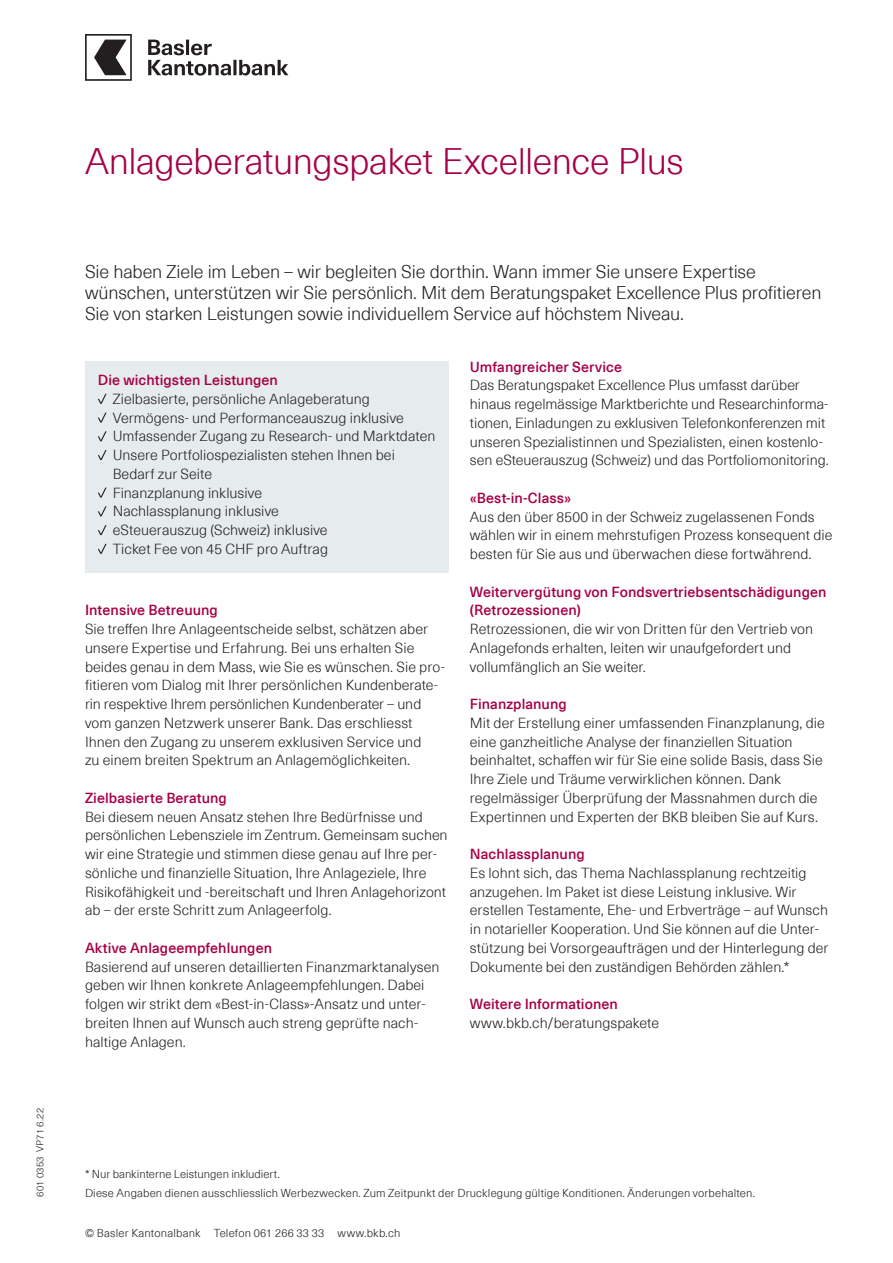
<style>
.page{position:relative;width:893px;height:1263px;background:#fff}
.page>*{position:absolute;margin:0;border:0;box-sizing:border-box;transform-origin:0 0}
.t1{font:300 36px "Neue Haas Unica Pro";letter-spacing:-.015em;color:#a60147}
.t2{font:300 18px/21px "Neue Haas Unica Pro";letter-spacing:-.01em;color:#231f20}
.t3{font:300 14.25px/18.8px "Neue Haas Unica Pro";letter-spacing:.005em;color:#231f20}
.t4{font:500 14.25px/18.8px "Neue Haas Unica Pro";letter-spacing:.005em;color:#a60147}
.t5{font:300 11.25px/18.8px "Neue Haas Unica Pro";letter-spacing:.01em;color:#231f20}
.t6{font:300 9.75px "Neue Haas Unica Pro";letter-spacing:.02em;color:#231f20}
</style>
<div class="page">
<svg style="left:85px;top:34px;width:203px;height:47px"></svg>
<div style="left:85px;top:361px;width:364px;height:212px;background:#e6ebed"></div>
<svg style="left:98px;top:394px;width:9px;height:10px"></svg>
<svg style="left:98px;top:413px;width:9px;height:10px"></svg>
<svg style="left:98px;top:431px;width:9px;height:10px"></svg>
<svg style="left:98px;top:450px;width:9px;height:10px"></svg>
<svg style="left:98px;top:488px;width:9px;height:10px"></svg>
<svg style="left:98px;top:506px;width:9px;height:10px"></svg>
<svg style="left:98px;top:525px;width:9px;height:10px"></svg>
<svg style="left:98px;top:544px;width:9px;height:10px"></svg>
<p class="t6" style="left:34px;top:1197px;width:90px;rotate:-90deg">601 0353 VP71 6.22</p>
<h1 class="t1" style="left:85px;top:140px;width:600px">Anlageberatungspaket Excellence Plus</h1>
<p class="t2" style="left:85px;top:261px;width:738px">Sie haben Ziele im Leben – wir begleiten Sie dorthin. Wann immer Sie unsere Expertise wünschen, unterstützen wir Sie persönlich. Mit dem Beratungspaket Excellence Plus profitieren<br>Sie von starken Leistungen sowie individuellem Service auf höchstem Niveau.</p>
<p class="t4" style="left:470px;top:357px;width:154px">Umfangreicher Service</p>
<p class="t3" style="left:470px;top:376px;width:360px">Das Beratungspaket Excellence Plus umfasst darüber hinaus regelmässige Marktberichte und Researchinforma&shy;tionen, Einladungen zu exklusiven Telefonkonferenzen mit unseren Spezialistinnen und Spezialisten, einen kostenlo&shy;sen eSteuerauszug (Schweiz) und das Portfoliomonitoring.</p>
<p class="t4" style="left:470px;top:489px;width:103px">«Best-in-Class»</p>
<p class="t3" style="left:470px;top:507px;width:364px">Aus den über 8500 in der Schweiz zugelassenen Fonds wählen wir in einem mehrstufigen Prozess konsequent die besten für Sie aus und überwachen diese fortwährend.</p>
<p class="t4" style="left:470px;top:582px;width:358px">Weitervergütung von Fondsvertriebsentschädigungen (Retrozessionen)</p>
<p class="t3" style="left:470px;top:620px;width:345px">Retrozessionen, die wir von Dritten für den Vertrieb von<br>Anlagefonds erhalten, leiten wir unaufgefordert und vollumfänglich an Sie weiter.</p>
<p class="t4" style="left:470px;top:695px;width:98px">Finanzplanung</p>
<p class="t3" style="left:470px;top:714px;width:356px">Mit der Erstellung einer umfassenden Finanzplanung, die eine ganzheitliche Analyse der finanziellen Situation beinhaltet, schaffen wir für Sie eine solide Basis, dass Sie Ihre Ziele und Träume verwirklichen können. Dank regelmässiger Überprüfung der Massnahmen durch die Expertinnen und Experten der BKB bleiben Sie auf Kurs.</p>
<p class="t4" style="left:470px;top:845px;width:116px">Nachlassplanung</p>
<p class="t3" style="left:470px;top:864px;width:360px">Es lohnt sich, das Thema Nachlassplanung rechtzeitig anzugehen. Im Paket ist diese Leistung inklusive. Wir erstellen Testamente, Ehe- und Erbverträge – auf Wunsch in notarieller Kooperation. Und Sie können auf die Unter&shy;stützung bei Vorsorgeaufträgen und der Hinterlegung der Dokumente bei den zuständigen Behörden zählen.*</p>
<p class="t4" style="left:470px;top:995px;width:150px">Weitere Informationen</p>
<p class="t3" style="left:470px;top:1014px;width:191px">www.bkb.ch/beratungspakete</p>
<p class="t4" style="left:98px;top:371px;width:182px">Die wichtigsten Leistungen</p>
<p class="t3" style="left:113px;top:390px;width:324px">Zielbasierte, persönliche Anlageberatung Vermögens- und Performanceauszug inklusive Umfassender Zugang zu Research- und Marktdaten Unsere Portfoliospezialisten stehen Ihnen bei Bedarf zur Seite<br>Finanzplanung inklusive<br>Nachlassplanung inklusive<br>eSteuerauszug (Schweiz) inklusive<br>Ticket Fee von 45 CHF pro Auftrag</p>
<p class="t4" style="left:85px;top:601px;width:134px">Intensive Betreuung</p>
<p class="t3" style="left:85px;top:620px;width:361px">Sie treffen Ihre Anlageentscheide selbst, schätzen aber unsere Expertise und Erfahrung. Bei uns erhalten Sie beides genau in dem Mass, wie Sie es wünschen. Sie pro&shy;fitieren vom Dialog mit Ihrer persönlichen Kundenberate&shy;rin respektive Ihrem persönlichen Kundenberater – und vom ganzen Netzwerk unserer Bank. Das erschliesst Ihnen den Zugang zu unserem exklusiven Service und<br>zu einem breiten Spektrum an Anlagemöglichkeiten.</p>
<p class="t4" style="left:85px;top:789px;width:143px">Zielbasierte Beratung</p>
<p class="t3" style="left:85px;top:807px;width:364px">Bei diesem neuen Ansatz stehen Ihre Bedürfnisse und persönlichen Lebensziele im Zentrum. Gemeinsam suchen wir eine Strategie und stimmen diese genau auf Ihre per&shy;sönliche und finanzielle Situation, Ihre Anlageziele, Ihre Risikofähigkeit und -bereitschaft und Ihren Anlagehorizont ab – der erste Schritt zum Anlageerfolg.</p>
<p class="t4" style="left:85px;top:939px;width:189px">Aktive Anlageempfehlungen</p>
<p class="t3" style="left:85px;top:957px;width:356px">Basierend auf unseren detaillierten Finanzmarktanalysen geben wir Ihnen konkrete Anlageempfehlungen. Dabei folgen wir strikt dem «Best-in-Class»-Ansatz und unter&shy;breiten Ihnen auf Wunsch auch streng geprüfte nach&shy;haltige Anlagen.</p>
<p class="t5" style="left:85px;top:1165px;width:671px">* Nur bankinterne Leistungen inkludiert.<br>Diese Angaben dienen ausschliesslich Werbezwecken. Zum Zeitpunkt der Drucklegung gültige Konditionen. Änderungen vorbehalten.</p>
<p class="t5" style="left:85px;top:1224px;width:317px">© Basler Kantonalbank Telefon 061 266 33 33 www.bkb.ch</p>
</div>
